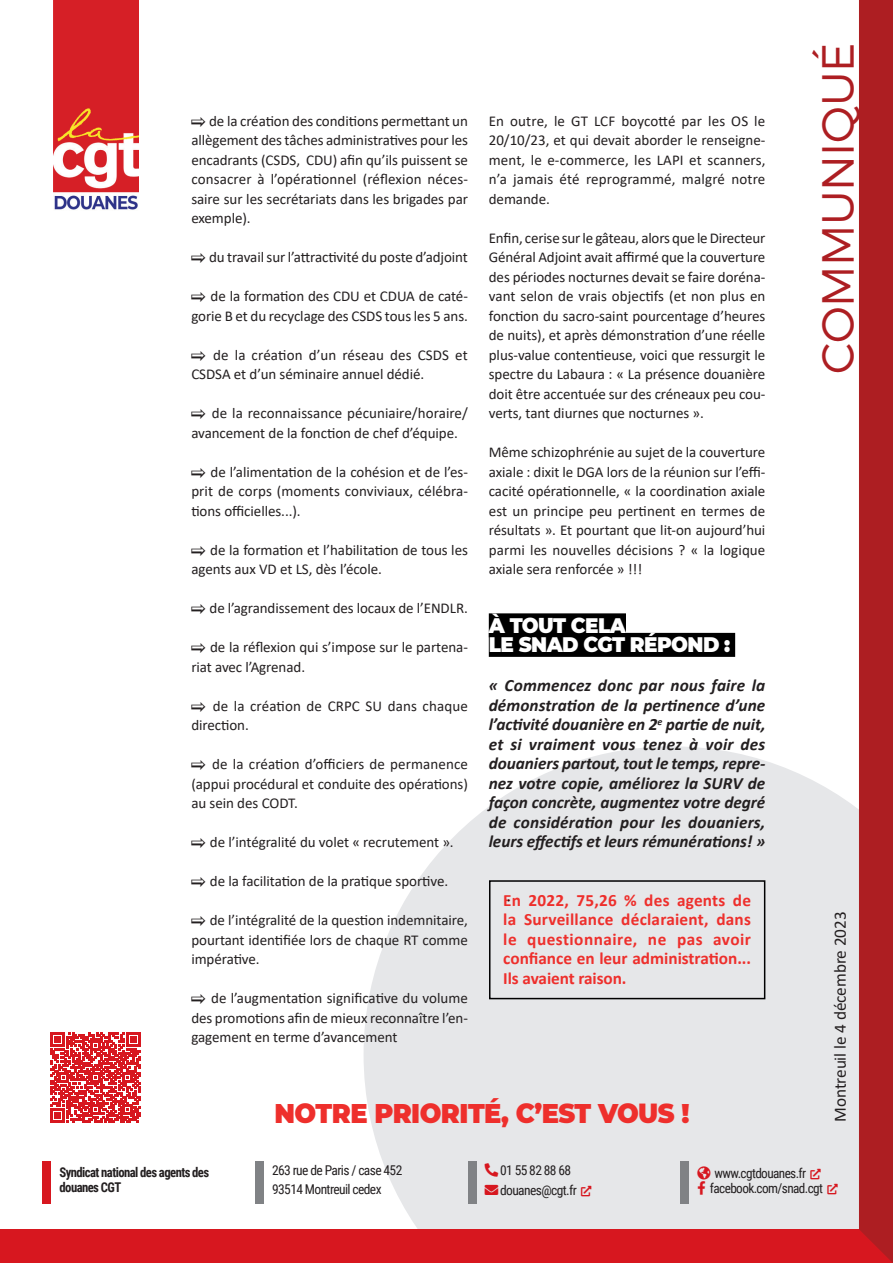
<style>
.page{position:relative;width:893px;height:1263px;background:#fff}
.page>*{position:absolute;margin:0;border:0;box-sizing:border-box;transform-origin:0 0}
.t1{font:300 45px "Montserrat";letter-spacing:-.01em;color:#ad1e22}
.t2{font:900 27px "Montserrat";letter-spacing:-.02em;color:#ee2f2c;scale:.95 1}
.t3{font:900 21px/19.5px "Montserrat";letter-spacing:-.03em;color:#fff;scale:.95 1}
.t4{font:italic 700 17.25px/19.5px "Calibri";letter-spacing:-.005em;color:#231f20;text-align:justify}
.t5{font:700 17.25px/19.5px "Calibri";color:#ee2f2c;text-align:justify}
.t6{font:17.25px "Calibri";letter-spacing:-.005em;color:#231f20}
.t7{font:15px/19.5px "Calibri";letter-spacing:-.005em;color:#231f20;text-align:justify}
.t8{font:13.5px/19.2px "Roboto Condensed";letter-spacing:-.045em;color:#231f20}
.t9{font:700 13.5px/15px "Roboto Condensed";letter-spacing:-.045em;color:#231f20;scale:.94 1}
.s1{font-family:"Pointers"}
.s2{color:#d7171f}
</style>
<div class="page">
<svg style="left:364px;top:746px;width:495px;height:483px;background:#e8e9eb"></svg>
<div style="left:43px;top:1161px;width:8px;height:42px;background:#d7171f"></div>
<div style="left:255px;top:1161px;width:9px;height:42px;background:#808285"></div>
<div style="left:468px;top:1161px;width:8px;height:42px;background:#808285"></div>
<div style="left:680px;top:1161px;width:9px;height:42px;background:#808285"></div>
<div style="left:0;top:1229px;width:893px;height:34px;background:#d7171f"></div>
<div style="left:859px;top:0;width:34px;height:1263px;background:#ad1e22"></div>
<img style="left:53px;top:0;width:85px;height:210px">
<div style="left:489px;top:613px;width:137px;height:24px;background:#000"></div>
<div style="left:489px;top:633px;width:246px;height:24px;background:#000"></div>
<svg style="left:51px;top:1032px;width:90px;height:90px"></svg>
<div style="left:489px;top:880px;width:276px;height:119px;border:2px solid #000001"></div>
<svg style="left:485px;top:1164px;width:13px;height:13px"></svg>
<svg style="left:485px;top:1184px;width:13px;height:11px"></svg>
<svg style="left:581px;top:1185px;width:10px;height:11px"></svg>
<svg style="left:811px;top:1168px;width:10px;height:11px"></svg>
<svg style="left:697px;top:1166px;width:13px;height:28px"></svg>
<svg style="left:827px;top:1183px;width:11px;height:11px"></svg>
<p class="t7" style="left:191px;top:111px;width:278px"><span class="s1">'</span> de la création des conditions permettant un allègement des tâches administratives pour les encadrants (CSDS, CDU) afin qu’ils puissent se consacrer à l’opérationnel (réflexion néces&shy;saire sur les secrétariats dans les brigades par exemple).</p>
<p class="t7" style="left:191px;top:247px;width:278px"><span class="s1">'</span> du travail sur l’attractivité du poste d’adjoint</p>
<p class="t7" style="left:191px;top:286px;width:278px"><span class="s1">'</span> de la formation des CDU et CDUA de caté&shy;gorie B et du recyclage des CSDS tous les 5 ans.</p>
<p class="t7" style="left:191px;top:345px;width:278px"><span class="s1">'</span> de la création d’un réseau des CSDS et<br>CSDSA et d’un séminaire annuel dédié.</p>
<p class="t7" style="left:191px;top:403px;width:278px"><span class="s1">'</span> de la reconnaissance pécuniaire/horaire/ avancement de la fonction de chef d’équipe.</p>
<p class="t7" style="left:191px;top:462px;width:278px"><span class="s1">'</span> de l’alimentation de la cohésion et de l’es&shy;prit de corps (moments conviviaux, célébra&shy;tions officielles...).</p>
<p class="t7" style="left:191px;top:540px;width:278px"><span class="s1">'</span> de la formation et l’habilitation de tous les agents aux VD et LS, dès l’école.</p>
<p class="t7" style="left:191px;top:598px;width:278px"><span class="s1">'</span> de l’agrandissement des locaux de l’ENDLR.</p>
<p class="t7" style="left:191px;top:637px;width:278px"><span class="s1">'</span> de la réflexion qui s’impose sur le partena&shy;riat avec l’Agrenad.</p>
<p class="t7" style="left:191px;top:696px;width:278px"><span class="s1">'</span> de la création de CRPC SU dans chaque direction.</p>
<p class="t7" style="left:191px;top:754px;width:278px"><span class="s1">'</span> de la création d’officiers de permanence (appui procédural et conduite des opérations) au sein des CODT.</p>
<p class="t7" style="left:191px;top:832px;width:264px"><span class="s1">'</span> de l’intégralité du volet « recrutement ».</p>
<p class="t7" style="left:191px;top:871px;width:258px"><span class="s1">'</span> de la facilitation de la pratique sportive.</p>
<p class="t7" style="left:191px;top:910px;width:278px"><span class="s1">'</span> de l’intégralité de la question indemnitaire, pourtant identifiée lors de chaque RT comme impérative.</p>
<p class="t7" style="left:191px;top:988px;width:278px"><span class="s1">'</span> de l’augmentation significative du volume des promotions afin de mieux reconnaître l’en&shy;gagement en terme d’avancement</p>
<p class="t7" style="left:489px;top:111px;width:278px">En outre, le GT LCF boycotté par les OS le 20/10/23, et qui devait aborder le renseigne&shy;ment, le e-commerce, les LAPI et scanners, n’a jamais été reprogrammé, malgré notre demande.</p>
<p class="t7" style="left:489px;top:228px;width:278px">Enfin, cerise sur le gâteau, alors que le Directeur Général Adjoint avait affirmé que la couverture des périodes nocturnes devait se faire doréna&shy;vant selon de vrais objectifs (et non plus en fonction du sacro-saint pourcentage d’heures de nuits), et après démonstration d’une réelle plus-value contentieuse, voici que ressurgit le spectre du Labaura : « La présence douanière doit être accentuée sur des créneaux peu cou&shy;verts, tant diurnes que nocturnes ».</p>
<p class="t7" style="left:489px;top:442px;width:278px">Même schizophrénie au sujet de la couverture axiale : dixit le DGA lors de la réunion sur l’effi&shy;cacité opérationnelle, « la coordination axiale est un principe peu pertinent en termes de résultats ». Et pourtant que lit-on aujourd’hui parmi les nouvelles décisions ? « la logique axiale sera renforcée » !!!</p>
<h3 class="t3" style="left:489px;top:614px;width:146px">À TOUT CELA<br>LE SNAD</h3>
<h3 class="t3" style="left:583px;top:634px;width:156px">CGT RÉPOND :</h3>
<p class="t4" style="left:489px;top:675px;width:278px">« Commencez donc par nous faire la démonstration de la pertinence d’une l’activité douanière en 2<sup>e</sup> partie de nuit, et si vraiment vous tenez à voir des douaniers partout, tout le temps, repre&shy;nez votre copie, améliorez la SURV de façon concrète, augmentez votre degré de considération pour les douaniers, leurs effectifs et leurs rémunérations! »</p>
<p class="t5" style="left:503px;top:890px;width:249px">En 2022, 75,26 % des agents de la Surveillance déclaraient, dans le questionnaire, ne pas avoir confiance en leur administration...<br>Ils avaient raison.</p>
<h2 class="t2" style="left:274px;top:1093px;width:438px">NOTRE PRIORITÉ, C’EST VOUS !</h2>
<h1 class="t1" style="left:810px;top:374px;width:332px;rotate:-90deg">comMuniqué</h1>
<p class="t6" style="left:828px;top:1122px;width:212px;rotate:-90deg">Montreuil le 4 décembre 2023</p>
<p class="t9" style="left:60px;top:1164px;width:161px">Syndicat national des agents des douanes CGT</p>
<p class="t8" style="left:272px;top:1160px;width:132px">263 rue de Paris / case 452<br>93514 Montreuil cedex</p>
<p class="t8" style="left:500px;top:1160px;width:93px;text-indent:-15px"><span class="s2">□■●▼</span> 01 55 82 88 68 douanes@cgt.fr <span class="s2">▼■●●■●▼</span></p>
<p class="t8" style="left:697px;top:1163px;width:125px"><span class="s2">●□▲</span> www.cgtdouanes.fr <span class="s2">▼■●●■●▼</span></p>
<p class="t8" style="left:697px;top:1178px;width:142px"><span class="s2">□□</span> facebook.com/snad.cgt <span class="s2">▼■●●■●▼</span></p>
</div>
